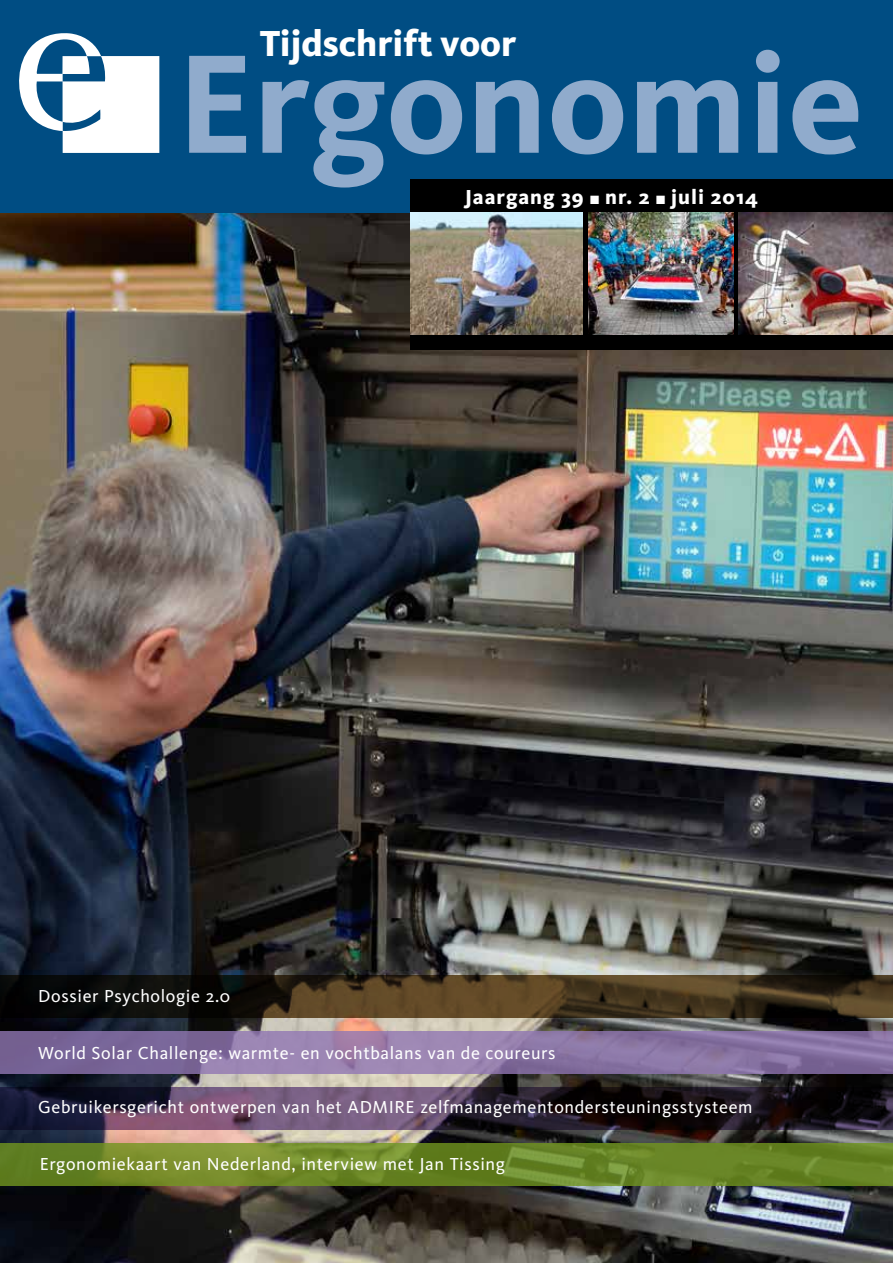
<style>
.page{position:relative;width:893px;height:1263px;background:#fff}
.page>*{position:absolute;margin:0;border:0;box-sizing:border-box;transform-origin:0 0}
.t1{font:700 145.5px "Kievit OT";color:#90abcc}
.t2{font:800 37.5px "Kievit OT";color:#fff}
.t3{font:800 21px "Kievit OT";letter-spacing:.05em;color:#fff}
.t4{font:18px "Kievit OT";letter-spacing:.035em;color:#fff}
</style>
<div class="page">
<img style="left:0;top:212px;width:893px;height:1051px">
<div style="left:0;top:0;width:893px;height:212px;background:#004d83"></div>
<svg style="left:0;top:1031px;width:893px;height:43px;background:#8a74a3"></svg>
<svg style="left:0;top:1087px;width:893px;height:43px;background:#392b3f"></svg>
<svg style="left:0;top:975px;width:893px;height:42px;background:#372b18"></svg>
<svg style="left:0;top:1143px;width:893px;height:43px;background:#6b8627"></svg>
<svg style="left:19px;top:33px;width:140px;height:120px"></svg>
<div style="left:411px;top:180px;width:482px;height:170px;background:#000"></div>
<img style="left:588px;top:213px;width:146px;height:122px">
<img style="left:411px;top:213px;width:172px;height:122px">
<img style="left:739px;top:213px;width:154px;height:122px">
<h2 class="t2" style="left:260px;top:21px;width:258px">Tijdschrift voor</h2>
<h1 class="t1" style="left:177px;top:16px;width:688px">Ergonomie</h1>
<p class="t3" style="left:465px;top:184px;width:295px">Jaargang 39 ■ nr. 2 ■ juli 2014</p>
<p class="t4" style="left:38px;top:985px;width:193px">Dossier Psychologie 2.0</p>
<p class="t4" style="left:38px;top:1042px;width:519px">World Solar Challenge: warmte- en vochtbalans van de coureurs</p>
<p class="t4" style="left:38px;top:1096px;width:716px">Gebruikersgericht ontwerpen van het ADMIRE zelfmanagementondersteuningsstysteem</p>
<p class="t4" style="left:40px;top:1153px;width:467px">Ergonomiekaart van Nederland, interview met Jan Tissing</p>
</div>
